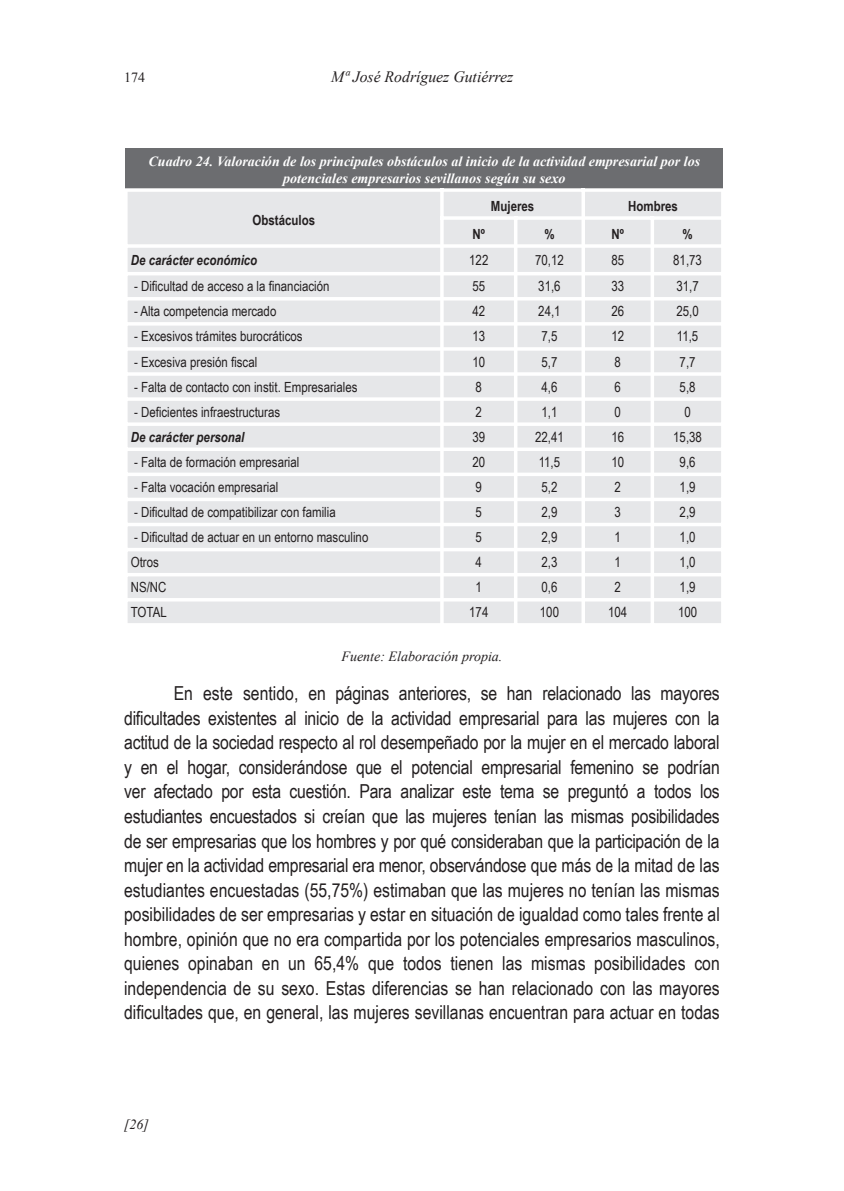
<style>
.page{position:relative;width:844px;height:1191px;background:#fff}
.page>*{position:absolute;margin:0;border:0;box-sizing:border-box;transform-origin:0 0}
.texto{font:19.25px/24.5px "Arial Narrow";color:#231f20;text-align:justify}
.t1{font:italic 15.75px "Times New Roman";color:#231f20}
.t2{font:14px "Arial Narrow";color:#231f20}
.t3{font:italic 700 14px/16.8px "Times New Roman";color:#fff;text-align:center}
.t4{font:italic 700 14px "Arial Narrow";color:#231f20}
.footnote_text{font:700 14px "Arial Narrow";color:#231f20}
.t5{font:italic 14px "Times New Roman";color:#231f20}
.t6{font:14px "Times New Roman";color:#231f20}
</style>
<div class="page">
<div style="left:126px;top:149px;width:596px;height:41px;background:#6c6d70"></div>
<svg style="left:125px;top:185px;width:598px;height:438px"></svg>
<p class="t6" style="left:124px;top:68px;width:22px">174</p>
<p class="t1" style="left:331px;top:66px;width:183px">Mª José Rodríguez Gutiérrez</p>
<p class="t3" style="left:148px;top:152px;width:553px">Cuadro 24. Valoración de los principales obstáculos al inicio de la actividad empresarial por los potenciales empresarios sevillanos según su sexo</p>
<p class="footnote_text" style="left:252px;top:211px;width:64px">Obstáculos</p>
<p class="footnote_text" style="left:490px;top:197px;width:45px">Mujeres</p>
<p class="footnote_text" style="left:628px;top:197px;width:51px">Hombres</p>
<p class="footnote_text" style="left:472px;top:225px;width:14px">Nº</p>
<p class="footnote_text" style="left:544px;top:225px;width:12px">%</p>
<p class="footnote_text" style="left:611px;top:225px;width:14px">Nº</p>
<p class="footnote_text" style="left:682px;top:225px;width:12px">%</p>
<p class="t4" style="left:131px;top:251px;width:128px">De carácter económico</p>
<p class="t2" style="left:469px;top:250px;width:21px">122</p>
<p class="t2" style="left:535px;top:250px;width:30px">70,12</p>
<p class="t2" style="left:611px;top:250px;width:14px">85</p>
<p class="t2" style="left:673px;top:250px;width:30px">81,73</p>
<p class="t2" style="left:134px;top:276px;width:197px">- Dificultad de acceso a la financiación</p>
<p class="t2" style="left:472px;top:276px;width:14px">55</p>
<p class="t2" style="left:538px;top:276px;width:24px">31,6</p>
<p class="t2" style="left:611px;top:276px;width:14px">33</p>
<p class="t2" style="left:676px;top:276px;width:24px">31,7</p>
<p class="t2" style="left:134px;top:301px;width:144px">- Alta competencia mercado</p>
<p class="t2" style="left:472px;top:301px;width:14px">42</p>
<p class="t2" style="left:538px;top:301px;width:24px">24,1</p>
<p class="t2" style="left:611px;top:301px;width:14px">26</p>
<p class="t2" style="left:676px;top:301px;width:24px">25,0</p>
<p class="t2" style="left:134px;top:326px;width:170px">- Excesivos trámites burocráticos</p>
<p class="t2" style="left:472px;top:326px;width:14px">13</p>
<p class="t2" style="left:541px;top:326px;width:17px">7,5</p>
<p class="t2" style="left:611px;top:326px;width:14px">12</p>
<p class="t2" style="left:676px;top:326px;width:23px">11,5</p>
<p class="t2" style="left:134px;top:351px;width:125px">- Excesiva presión fiscal</p>
<p class="t2" style="left:472px;top:351px;width:14px">10</p>
<p class="t2" style="left:541px;top:351px;width:17px">5,7</p>
<p class="t2" style="left:614px;top:351px;width:8px">8</p>
<p class="t2" style="left:679px;top:351px;width:17px">7,7</p>
<p class="t2" style="left:134px;top:376px;width:225px">- Falta de contacto con instit. Empresariales</p>
<p class="t2" style="left:475px;top:376px;width:8px">8</p>
<p class="t2" style="left:541px;top:376px;width:17px">4,6</p>
<p class="t2" style="left:614px;top:376px;width:8px">6</p>
<p class="t2" style="left:679px;top:376px;width:17px">5,8</p>
<p class="t2" style="left:134px;top:401px;width:148px">- Deficientes infraestructuras</p>
<p class="t2" style="left:475px;top:401px;width:8px">2</p>
<p class="t2" style="left:541px;top:401px;width:17px">1,1</p>
<p class="t2" style="left:614px;top:401px;width:8px">0</p>
<p class="t2" style="left:684px;top:401px;width:8px">0</p>
<p class="t4" style="left:131px;top:428px;width:115px">De carácter personal</p>
<p class="t2" style="left:472px;top:426px;width:14px">39</p>
<p class="t2" style="left:535px;top:426px;width:30px">22,41</p>
<p class="t2" style="left:611px;top:426px;width:14px">16</p>
<p class="t2" style="left:673px;top:426px;width:30px">15,38</p>
<p class="t2" style="left:134px;top:452px;width:167px">- Falta de formación empresarial</p>
<p class="t2" style="left:472px;top:452px;width:14px">20</p>
<p class="t2" style="left:538px;top:452px;width:23px">11,5</p>
<p class="t2" style="left:611px;top:452px;width:14px">10</p>
<p class="t2" style="left:679px;top:452px;width:17px">9,6</p>
<p class="t2" style="left:134px;top:477px;width:146px">- Falta vocación empresarial</p>
<p class="t2" style="left:475px;top:477px;width:8px">9</p>
<p class="t2" style="left:541px;top:477px;width:17px">5,2</p>
<p class="t2" style="left:614px;top:477px;width:8px">2</p>
<p class="t2" style="left:679px;top:477px;width:17px">1,9</p>
<p class="t2" style="left:134px;top:502px;width:203px">- Dificultad de compatibilizar con familia</p>
<p class="t2" style="left:475px;top:502px;width:8px">5</p>
<p class="t2" style="left:541px;top:502px;width:17px">2,9</p>
<p class="t2" style="left:614px;top:502px;width:8px">3</p>
<p class="t2" style="left:679px;top:502px;width:17px">2,9</p>
<p class="t2" style="left:134px;top:527px;width:236px">- Dificultad de actuar en un entorno masculino</p>
<p class="t2" style="left:475px;top:527px;width:8px">5</p>
<p class="t2" style="left:541px;top:527px;width:17px">2,9</p>
<p class="t2" style="left:614px;top:527px;width:8px">1</p>
<p class="t2" style="left:679px;top:527px;width:17px">1,0</p>
<p class="t2" style="left:131px;top:552px;width:30px">Otros</p>
<p class="t2" style="left:475px;top:552px;width:8px">4</p>
<p class="t2" style="left:541px;top:552px;width:17px">2,3</p>
<p class="t2" style="left:614px;top:552px;width:8px">1</p>
<p class="t2" style="left:679px;top:552px;width:17px">1,0</p>
<p class="t2" style="left:131px;top:577px;width:37px">NS/NC</p>
<p class="t2" style="left:475px;top:577px;width:8px">1</p>
<p class="t2" style="left:541px;top:577px;width:17px">0,6</p>
<p class="t2" style="left:614px;top:577px;width:8px">2</p>
<p class="t2" style="left:679px;top:577px;width:17px">1,9</p>
<p class="t2" style="left:131px;top:602px;width:37px">TOTAL</p>
<p class="t2" style="left:469px;top:602px;width:21px">174</p>
<p class="t2" style="left:539px;top:602px;width:21px">100</p>
<p class="t2" style="left:608px;top:602px;width:21px">104</p>
<p class="t2" style="left:677px;top:602px;width:21px">100</p>
<p class="t5" style="left:341px;top:646px;width:162px">Fuente: Elaboración propia.</p>
<p class="texto" style="left:124px;top:680px;width:597px;text-indent:50px">En este sentido, en páginas anteriores, se han relacionado las mayores dificultades existentes al inicio de la actividad empresarial para las mujeres con la actitud de la sociedad respecto al rol desempeñado por la mujer en el mercado laboral y en el hogar, considerándose que el potencial empresarial femenino se podrían ver afectado por esta cuestión. Para analizar este tema se preguntó a todos los estudiantes encuestados si creían que las mujeres tenían las mismas posibilidades de ser empresarias que los hombres y por qué consideraban que la participación de la mujer en la actividad empresarial era menor, observándose que más de la mitad de las estudiantes encuestadas (55,75%) estimaban que las mujeres no tenían las mismas posibilidades de ser empresarias y estar en situación de igualdad como tales frente al hombre, opinión que no era compartida por los potenciales empresarios masculinos, quienes opinaban en un 65,4% que todos tienen las mismas posibilidades con independencia de su sexo. Estas diferencias se han relacionado con las mayores dificultades que, en general, las mujeres sevillanas encuentran para actuar en todas</p>
<p class="t5" style="left:124px;top:1114px;width:26px">[26]</p>
</div>
